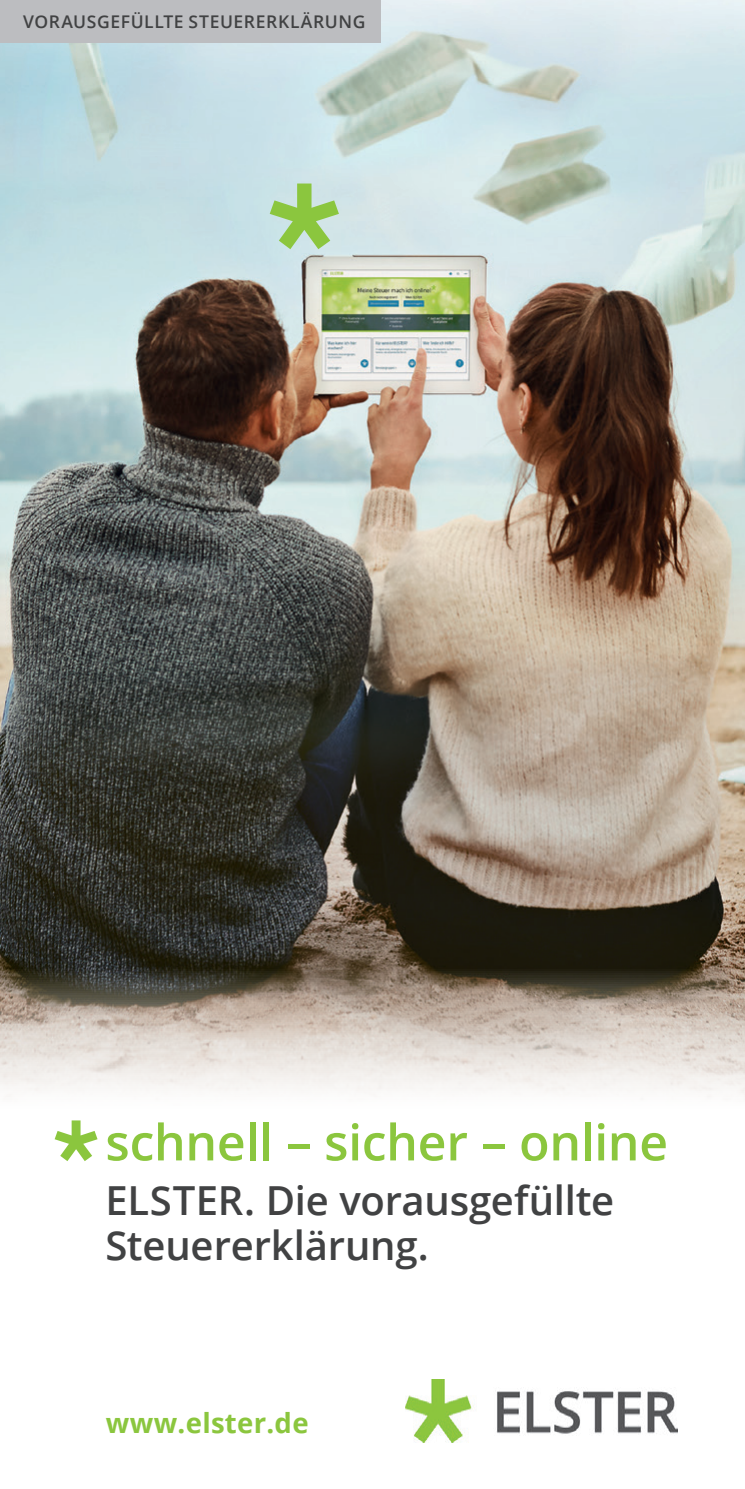
<style>
.page{position:relative;width:745px;height:1489px;background:#fff}
.page>*{position:absolute;margin:0;border:0;box-sizing:border-box;transform-origin:0 0}
.t1{font:600 50px "Open Sans";letter-spacing:-.005em;color:#8bc63e}
.t2{font:600 40px "Open Sans";letter-spacing:-.005em;color:#414243}
.t3{font:700 27.5px "Open Sans";letter-spacing:.01em;color:#8bc63e}
.Copytext_1__Absatz{font:600 17.5px "Open Sans";letter-spacing:.035em;color:#414243}
</style>
<div class="page">
<img style="left:0;top:0;width:744px;height:954px">
<svg style="left:0;top:954px;width:744px;height:489px"></svg>
<div style="left:0;top:0;width:380px;height:43px;background:#bcbdc0"></div>
<svg style="left:269px;top:183px;width:70px;height:66px;background:#afd69b"></svg>
<svg style="left:55px;top:1120px;width:42px;height:41px"></svg>
<img style="left:405px;top:1379px;width:272px;height:63px">
<p class="Copytext_1__Absatz" style="left:23px;top:9px;width:344px">VORAUSGEFÜLLTE STEUERERKLÄRUNG</p>
<p class="t1" style="left:105px;top:1107px;width:564px">schnell – sicher – online</p>
<p class="t2" style="left:105px;top:1173px;width:510px">ELSTER. Die vorausgefüllte</p>
<p class="t2" style="left:105px;top:1218px;width:325px">Steuererklärung.</p>
<p class="t3" style="left:106px;top:1403px;width:204px">www.elster.de</p>
</div>
